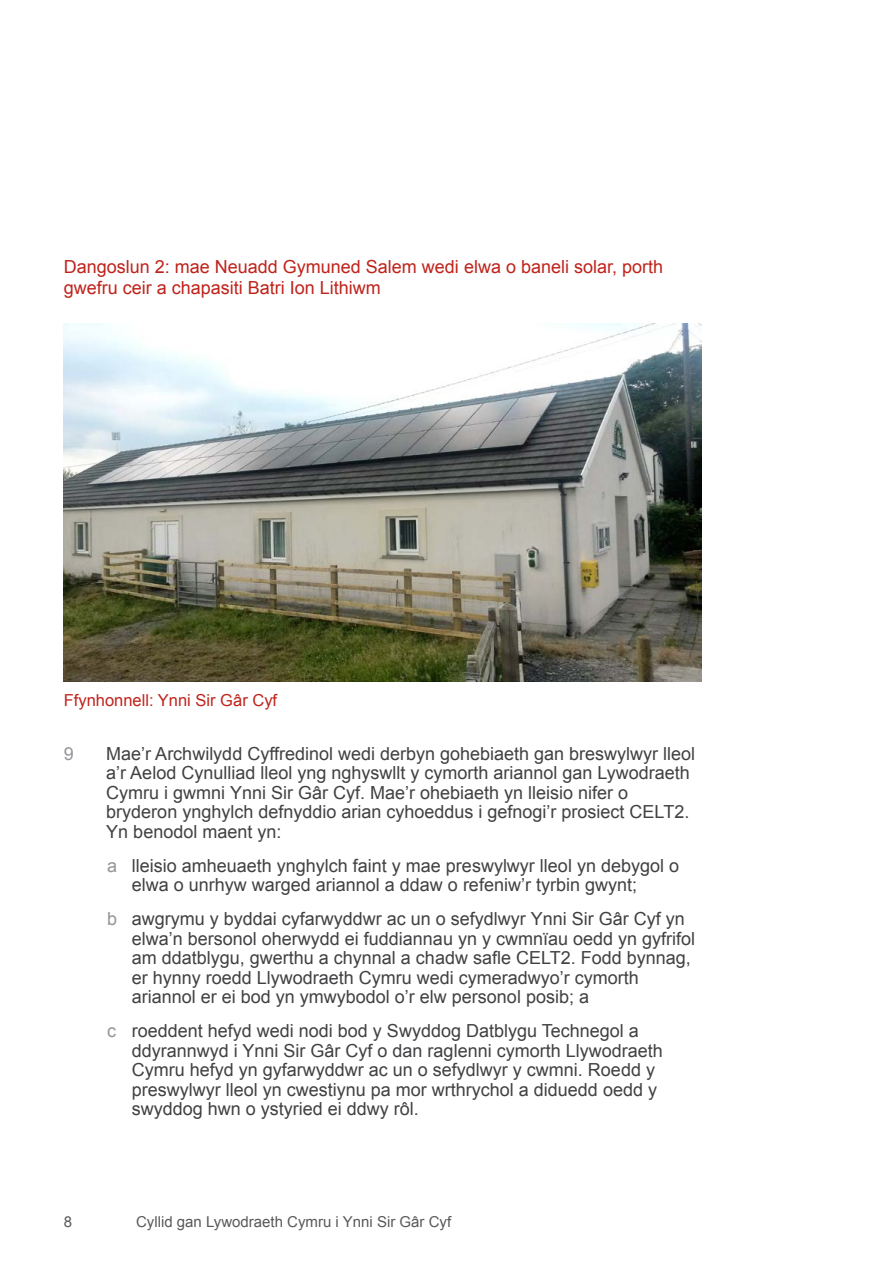
<style>
.page{position:relative;width:893px;height:1263px;background:#fff}
.page>*{position:absolute;margin:0;border:0;box-sizing:border-box;transform-origin:0 0}
.t1{font:18px/19.5px "Arial";color:#414042}
.Exhibit_heading{font:18px/21.6px "Arial";color:#bf231b}
.t2{font:18px "Arial";color:#939598}
.Exhibit_source{font:16.5px "Arial";color:#bf231b}
.t3{font:15px "Arial";color:#58595b}
.s1{color:#939598}
</style>
<div class="page">
<img style="left:64px;top:323px;width:638px;height:359px">
<p class="Exhibit_heading" style="left:64px;top:256px;width:601px">Dangoslun 2: mae Neuadd Gymuned Salem wedi elwa o baneli solar, porth gwefru ceir a chapasiti Batri Ion Lithiwm</p>
<p class="Exhibit_source" style="left:64px;top:690px;width:215px">Ffynhonnell: Ynni Sir Gâr Cyf</p>
<p class="t2" style="left:64px;top:742px;width:12px">9</p>
<p class="t1" style="left:106px;top:744px;width:590px">Mae’r Archwilydd Cyffredinol wedi derbyn gohebiaeth gan breswylwyr lleol a’r Aelod Cynulliad lleol yng nghyswllt y cymorth ariannol gan Lywodraeth Cymru i gwmni Ynni Sir Gâr Cyf. Mae’r ohebiaeth yn lleisio nifer o bryderon ynghylch defnyddio arian cyhoeddus i gefnogi’r prosiect CELT2.<br>Yn benodol maent yn:</p>
<p class="t1" style="left:132px;top:856px;width:549px;text-indent:-25px"><span class="s1">a</span> lleisio amheuaeth ynghylch faint y mae preswylwyr lleol yn debygol o elwa o unrhyw warged ariannol a ddaw o refeniw’r tyrbin gwynt;</p>
<p class="t1" style="left:132px;top:909px;width:565px;text-indent:-25px"><span class="s1">b</span> awgrymu y byddai cyfarwyddwr ac un o sefydlwyr Ynni Sir Gâr Cyf yn elwa’n bersonol oherwydd ei fuddiannau yn y cwmnïau oedd yn gyfrifol am ddatblygu, gwerthu a chynnal a chadw safle CELT2. Fodd bynnag, er hynny roedd Llywodraeth Cymru wedi cymeradwyo’r cymorth ariannol er ei bod yn ymwybodol o’r elw personol posib; a</p>
<p class="t1" style="left:132px;top:1021px;width:532px;text-indent:-25px"><span class="s1">c</span> roeddent hefyd wedi nodi bod y Swyddog Datblygu Technegol a ddyrannwyd i Ynni Sir Gâr Cyf o dan raglenni cymorth Llywodraeth Cymru hefyd yn gyfarwyddwr ac un o sefydlwyr y cwmni. Roedd y preswylwyr lleol yn cwestiynu pa mor wrthrychol a diduedd oedd y swyddog hwn o ystyried ei ddwy rôl.</p>
<p class="t3" style="left:64px;top:1212px;width:10px">8</p>
<p class="t3" style="left:136px;top:1212px;width:317px">Cyllid gan Lywodraeth Cymru i Ynni Sir Gâr Cyf</p>
</div>
